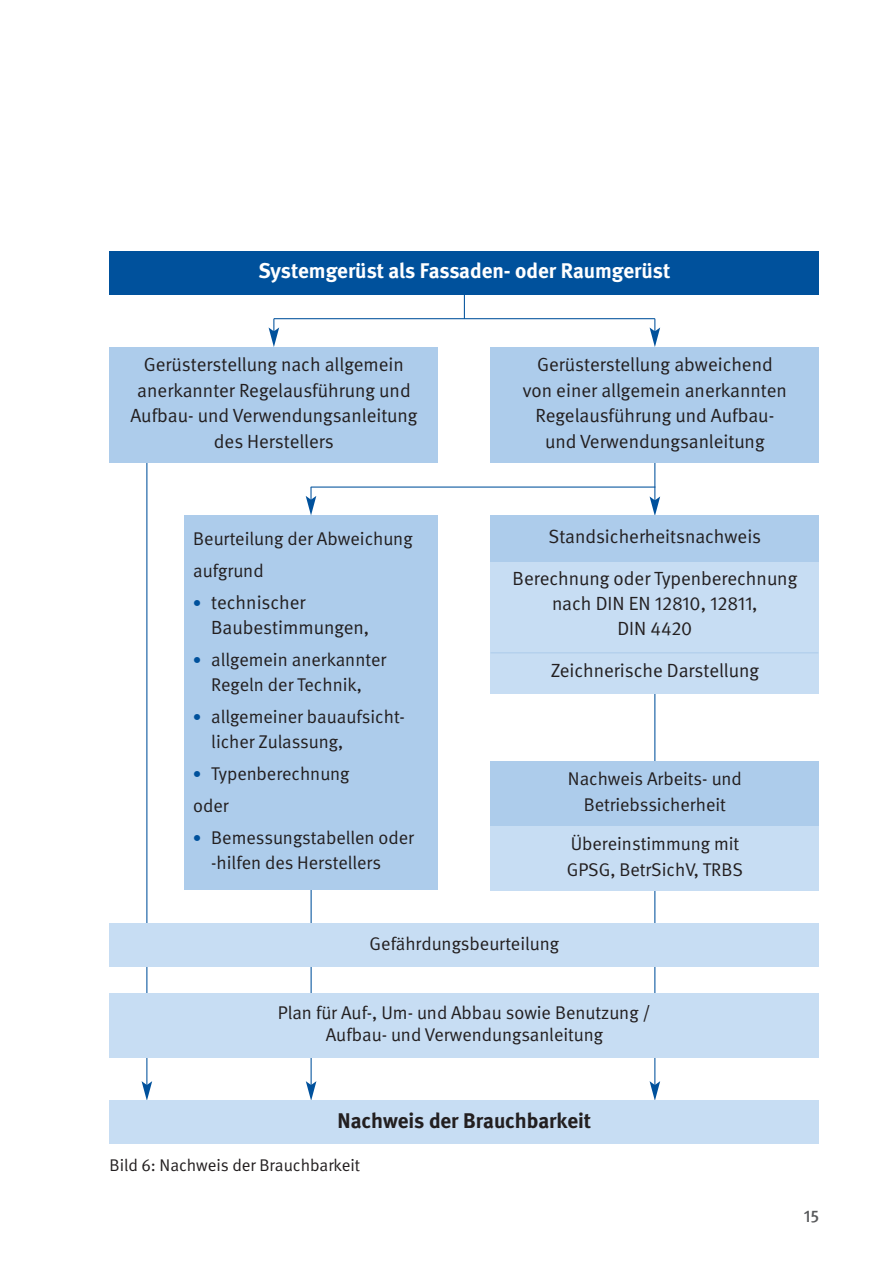
<style>
.page{position:relative;width:893px;height:1263px;background:#fff}
.page>*{position:absolute;margin:0;border:0;box-sizing:border-box;transform-origin:0 0}
.t1{font:700 21.15px "DGUV Meta";color:#fff}
.t2{font:700 21.15px "DGUV Meta";letter-spacing:-.005em;color:#231f20}
.t3{font:19.05px/25.5px "DGUV Meta";color:#231f20;text-align:center}
.t4{font:18.45px/25.5px "DGUV Meta";color:#231f20}
.t5{font:16.95px "DGUV Meta";color:#231f20}
.t6{font:500 16.95px "DGUV Meta";color:#58595b}
.s1{font-weight:700;font-size:16.95px;color:#00519c}
</style>
<div class="page">
<hr style="left:146px;top:460px;width:1px;height:625px;background:#00519c">
<svg style="left:142px;top:1081px;width:10px;height:20px"></svg>
<svg style="left:269px;top:319px;width:10px;height:28px"></svg>
<svg style="left:464px;top:294px;width:1px;height:24px"></svg>
<hr style="left:311px;top:518px;width:1px;height:567px;background:#00519c">
<svg style="left:306px;top:1081px;width:10px;height:20px"></svg>
<hr style="left:654px;top:592px;width:1px;height:493px;background:#00519c">
<svg style="left:649px;top:1081px;width:11px;height:20px"></svg>
<hr style="left:654px;top:447px;width:1px;height:53px;background:#00519c">
<svg style="left:649px;top:496px;width:11px;height:19px"></svg>
<svg style="left:649px;top:319px;width:11px;height:28px"></svg>
<div style="left:110px;top:251px;width:709px;height:43px;background:#00519c"></div>
<div style="left:110px;top:347px;width:328px;height:115px;background:#adcceb"></div>
<div style="left:184px;top:515px;width:254px;height:375px;background:#adcceb"></div>
<div style="left:490px;top:347px;width:329px;height:115px;background:#adcceb"></div>
<div style="left:490px;top:651px;width:329px;height:43px;background:#c7ddf3"></div>
<div style="left:110px;top:923px;width:709px;height:44px;background:#c7ddf3"></div>
<div style="left:110px;top:993px;width:709px;height:65px;background:#c7ddf3"></div>
<div style="left:110px;top:1101px;width:709px;height:43px;background:#c7ddf3"></div>
<div style="left:490px;top:761px;width:329px;height:65px;background:#adcceb"></div>
<div style="left:490px;top:826px;width:329px;height:65px;background:#c7ddf3"></div>
<div style="left:490px;top:558px;width:329px;height:94px;background:#c7ddf3"></div>
<hr style="left:274px;top:318px;width:381px;height:1px;background:#00519c">
<svg style="left:306px;top:487px;width:10px;height:28px"></svg>
<hr style="left:311px;top:487px;width:344px;height:1px;background:#00519c">
<hr style="left:490px;top:652px;width:328px;height:1px;background:#adcceb">
<div style="left:490px;top:515px;width:329px;height:47px;background:#adcceb"></div>
<p class="t1" style="left:258px;top:263px;width:413px">Systemgerüst als Fassaden- oder Raumgerüst</p>
<p class="t3" style="left:130px;top:353px;width:289px">Gerüsterstellung nach allgemein anerkannter Regelausführung und<br>Aufbau- und Verwendungsanleitung des Herstellers</p>
<p class="t4" style="left:193px;top:524px;width:221px;line-height:32.4px">Beurteilung der Abweichung aufgrund</p>
<p class="t3" style="left:211px;top:591px;width:160px;text-align:left;text-indent:-18px"><span class="s1">•</span> technischer<br>Baubestimmungen,</p>
<p class="t4" style="left:193px;top:648px;width:195px;text-align:center"><span class="s1">•</span> allgemein anerkannter<br>Regeln der Technik,</p>
<p class="t4" style="left:211px;top:705px;width:195px;text-indent:-18px"><span class="s1">•</span> allgemeiner bauaufsicht&shy;licher Zulassung,</p>
<p class="t4" style="left:193px;top:758px;width:158px;line-height:32.4px"><span class="s1">•</span> Typenberechnung oder</p>
<p class="t4" style="left:211px;top:826px;width:204px;text-indent:-18px"><span class="s1">•</span> Bemessungstabellen oder -hilfen des Herstellers</p>
<p class="t3" style="left:523px;top:353px;width:266px">Gerüsterstellung abweichend von einer allgemein anerkannten<br>Regelausführung und Aufbau&shy;und Verwendungsanleitung</p>
<p class="t3" style="left:549px;top:525px;width:214px">Standsicherheitsnachweis</p>
<p class="t3" style="left:512px;top:567px;width:286px">Berechnung oder Typenberechnung nach DIN EN 12810, 12811,<br>DIN 4420</p>
<p class="t3" style="left:551px;top:659px;width:210px">Zeichnerische Darstellung</p>
<p class="t4" style="left:568px;top:767px;width:175px;line-height:26.4px;text-align:center">Nachweis Arbeits- und<br>Betriebssicherheit</p>
<p class="t4" style="left:567px;top:831px;width:177px;line-height:26.4px">Übereinstimmung mit<br>GPSG, BetrSichV, TRBS</p>
<p class="t4" style="left:370px;top:932px;width:191px">Gefährdungsbeurteilung</p>
<p class="t4" style="left:278px;top:1003px;width:374px;line-height:21.8px;text-align:center">Plan für Auf-, Um- und Abbau sowie Benutzung /<br>Aufbau- und Verwendungsanleitung</p>
<p class="t2" style="left:338px;top:1113px;width:255px">Nachweis der Brauchbarkeit</p>
<p class="t5" style="left:110px;top:1159px;width:252px">Bild 6: Nachweis der Brauchbarkeit</p>
<p class="t6" style="left:804px;top:1210px;width:17px">15</p>
</div>
